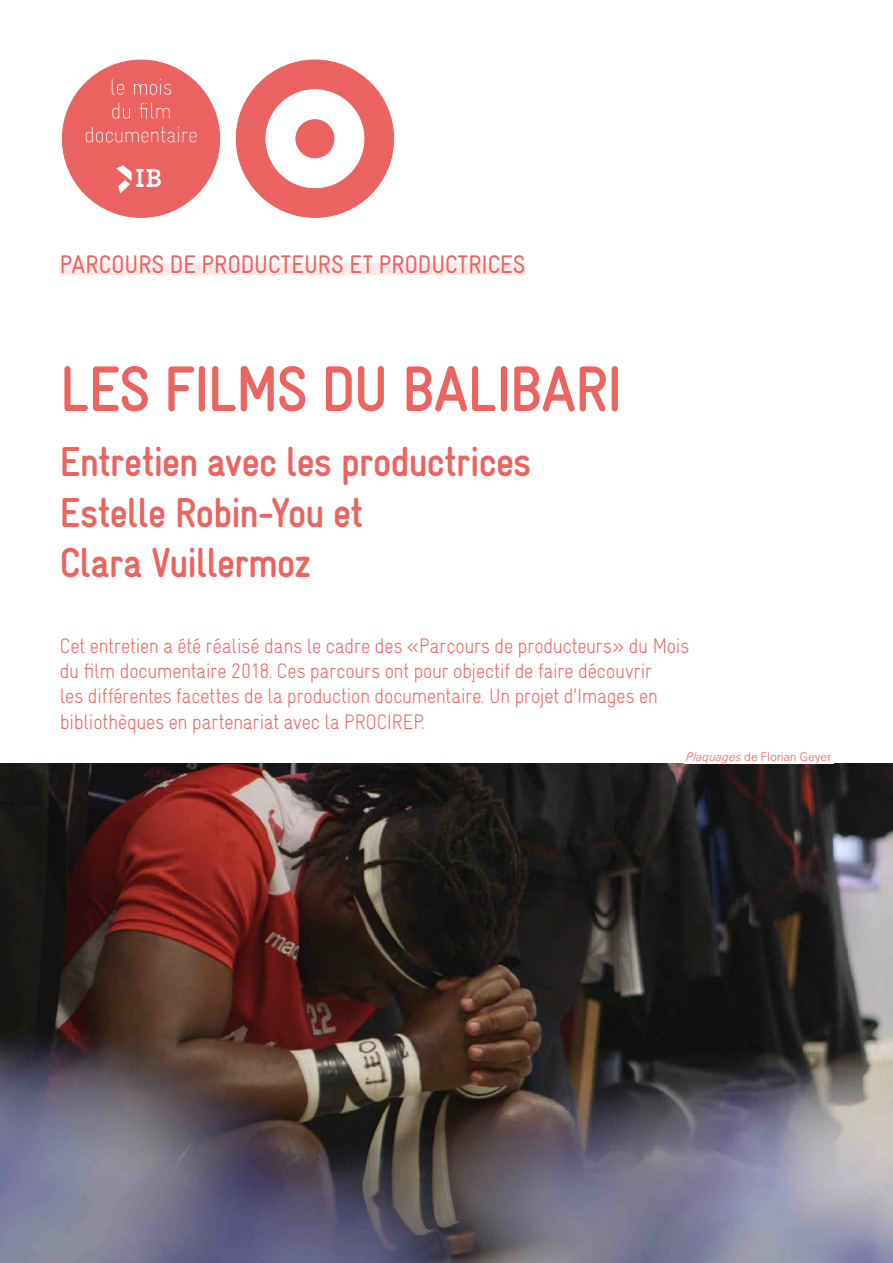
<style>
.page{position:relative;width:893px;height:1263px;background:#fff}
.page>*{position:absolute;margin:0;border:0;box-sizing:border-box;transform-origin:0 0}
.t1{font:700 64.5px "Gravur Condensed";letter-spacing:-.025em;color:#eb6460}
.t2{font:700 42px/50.4px "Gravur Condensed";letter-spacing:-.03em;color:#eb6460}
.t3{font:25.5px "Gravur Condensed";letter-spacing:-.01em;color:#eb6460}
.t4{font:300 21px/25.3px "Gravur Condensed";letter-spacing:-.03em;color:#eb6460}
.t5{font:300 12px "Zurich BT";color:#eb6460}
.s1{font-style:italic}
</style>
<div class="page">
<div style="left:60px;top:263px;width:465px;height:12px;background:#fce8e7"></div>
<svg style="left:235px;top:59px;width:160px;height:159px"></svg>
<div style="left:296px;top:120px;width:38px;height:38px;background:#eb6360;border-radius:50%"></div>
<div style="left:295px;top:119px;width:39px;height:39px;border:1px solid #eb6460;border-radius:50%"></div>
<svg style="left:61px;top:59px;width:160px;height:159px"></svg>
<img style="left:0;top:763px;width:893px;height:500px">
<p class="t3" style="left:60px;top:250px;width:467px">PARCOURS DE PRODUCTEURS ET PRODUCTRICES</p>
<h1 class="t1" style="left:60px;top:353px;width:565px">LES FILMS DU BALIBARI</h1>
<h2 class="t2" style="left:60px;top:437px;width:473px">Entretien avec les productrices<br>Estelle Robin-You et<br>Clara Vuillermoz</h2>
<p class="t4" style="left:60px;top:633px;width:631px">Cet entretien a été réalisé dans le cadre des «Parcours de producteurs» du Mois du film documentaire 2018. Ces parcours ont pour objectif de faire découvrir<br>les différentes facettes de la production documentaire. Un projet d’Images en bibliothèques en partenariat avec la PROCIREP.</p>
<p class="t5" style="left:686px;top:750px;width:147px"><span class="s1">Plaquages</span> de Florian Geyer</p>
</div>
